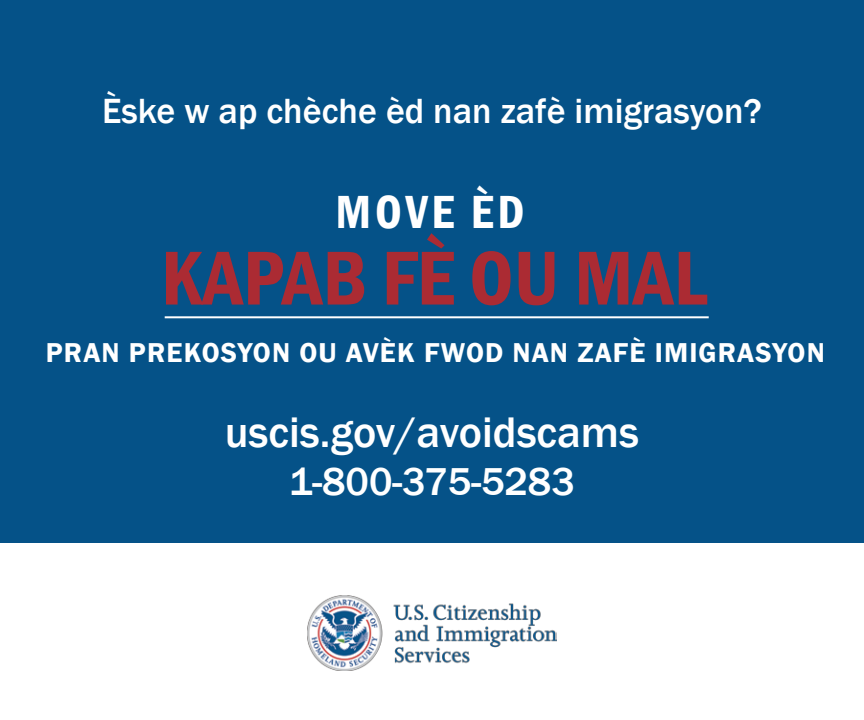
<style>
.page{position:relative;width:864px;height:720px;background:#fff}
.page>*{position:absolute;margin:0;border:0;box-sizing:border-box;transform-origin:0 0}
.t1{font:600 condensed 79.2px "Franklin Gothic";color:#ab2b33}
.t2{font:600 condensed 47.6px "Franklin Gothic";letter-spacing:.08em;color:#fff}
.t3{font:500 44px "Franklin Gothic";color:#fff}
.t4{font:500 40px "Franklin Gothic";color:#fff}
.t5{font:500 36px "Franklin Gothic";color:#fff}
.t6{font:600 28px "Franklin Gothic";letter-spacing:.04em;color:#fff}
</style>
<div class="page">
<div style="left:0;top:0;width:864px;height:543px;background:#055288"></div>
<hr style="left:165px;top:316px;width:544px;height:2px;background:#fff">
<img style="left:307px;top:596px;width:250px;height:75px">
<p class="t5" style="left:102px;top:89px;width:661px">Èske w ap chèche èd nan zafè imigrasyon?</p>
<p class="t2" style="left:336px;top:180px;width:190px">MOVE ÈD</p>
<p class="t1" style="left:161px;top:225px;width:548px">KAPAB FÈ OU MAL</p>
<p class="t6" style="left:46px;top:335px;width:781px">PRAN PREKOSYON OU AVÈK FWOD NAN ZAFÈ IMIGRASYON</p>
<p class="t3" style="left:225px;top:405px;width:416px">uscis.gov/avoidscams</p>
<p class="t4" style="left:289px;top:457px;width:287px">1-800-375-5283</p>
</div>
